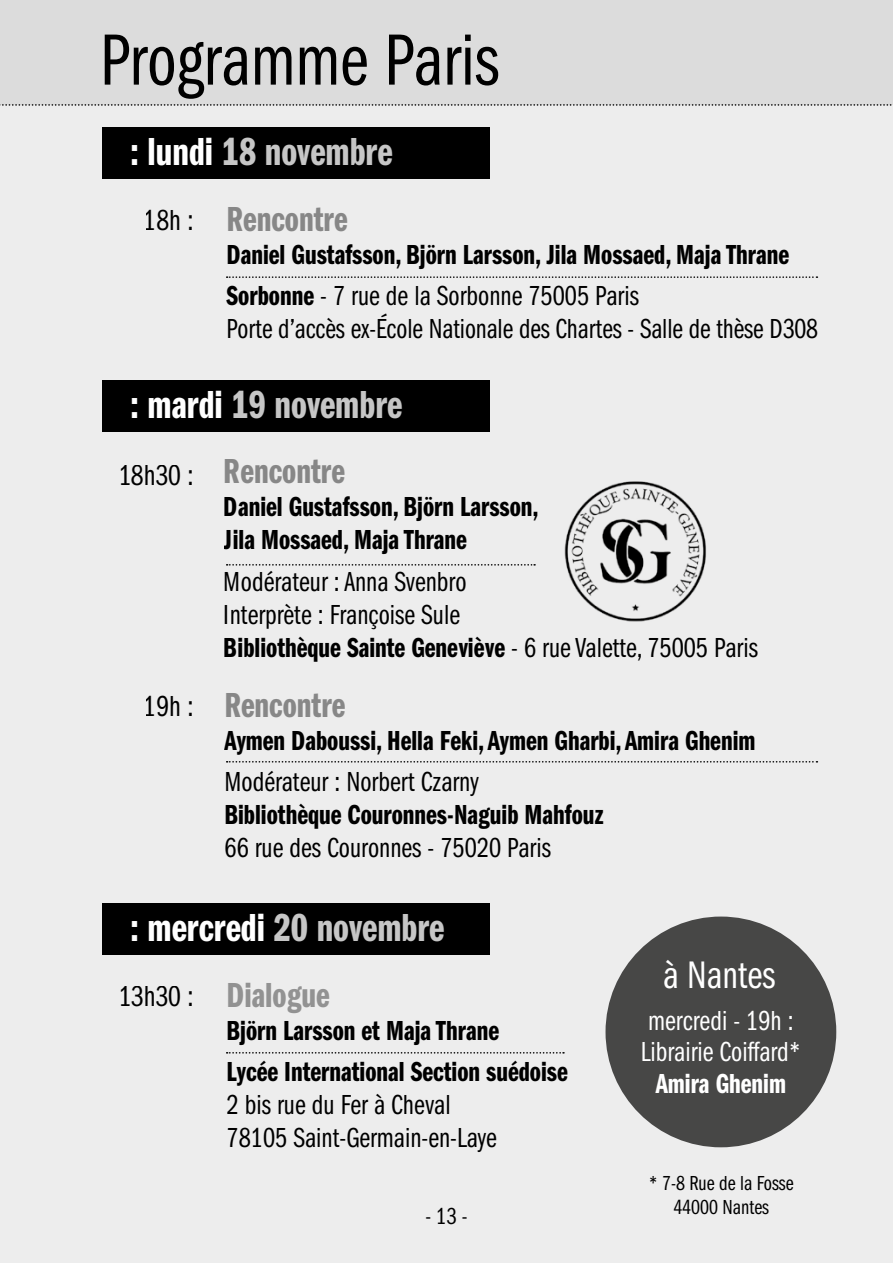
<style>
.page{position:relative;width:893px;height:1263px;background:#ededed}
.page>*{position:absolute;margin:0;border:0;box-sizing:border-box;transform-origin:0 0}
.t1{font:75px "ITC Franklin Gothic Std Bk Cp";color:#000}
.t2{font:40.5px "ITC Franklin Gothic Std Dm Cp";color:#c6c6c6}
.t3{font:39.6px "ITC Franklin Gothic Std Bk Cp";color:#fff}
.t4{font:36px "ITC Franklin Gothic Std Dm Cp";color:#929292}
.t5{font:30px "ITC Franklin Gothic Std Bk Cp";color:#000}
.t6{font:28.5px/41.4px "ITC Franklin Gothic Std Dm Cp";color:#000}
.t7{font:28.5px/33px "ITC Franklin Gothic Std Bk Cp";color:#000}
.t8{font:28.5px/31.5px "ITC Franklin Gothic Std Bk Cp";color:#fff}
.t9{font:28.5px "ITC Franklin Gothic Std Dm Cp";color:#fff}
.t10{font:24px "ITC Franklin Gothic Std Bk Cp";color:#000}
.t11{font:21px/24px "ITC Franklin Gothic Std Bk Cp";color:#000;text-align:center}
.s1{color:#fff}
.s2{font-family:"ITC Franklin Gothic Std Dm Cp"}
.s3{font-family:"ITC Franklin Gothic Std Bk Cp"}
.s4{font-family:"ITC Franklin Gothic Std Bk Cp";font-size:30px;color:#000}
</style>
<div class="page">
<div style="left:102px;top:128px;width:387px;height:51px;background:#000"></div>
<svg style="left:227px;top:276px;width:590px;height:2px"></svg>
<div style="left:102px;top:904px;width:387px;height:51px;background:#000"></div>
<div style="left:102px;top:381px;width:387px;height:51px;background:#000"></div>
<svg style="left:227px;top:564px;width:308px;height:2px"></svg>
<svg style="left:227px;top:761px;width:590px;height:1px"></svg>
<div style="left:605px;top:916px;width:231px;height:231px;background:#474746;border-radius:50%"></div>
<svg style="left:227px;top:1052px;width:337px;height:1px"></svg>
<img style="left:564px;top:481px;width:142px;height:141px">
<h1 class="t1" style="left:100px;top:19px;width:401px">Programme Paris</h1>
<h2 class="t2" style="left:130px;top:130px;width:264px"><span class="s1">: lundi</span> 18 novembre</h2>
<p class="t5" style="left:144px;top:204px;width:51px">18h :</p>
<p class="t4" style="left:227px;top:199px;width:122px">Rencontre</p>
<p class="t6" style="left:227px;top:234px;width:564px">Daniel Gustafsson, Björn Larsson, Jila Mossaed, Maja Thrane</p>
<p class="t7" style="left:227px;top:280px;width:593px"><span class="s2">Sorbonne</span> - 7 rue de la Sorbonne 75005 Paris<br>Porte d’accès ex-École Nationale des Chartes - Salle de thèse D308</p>
<h2 class="t2" style="left:130px;top:383px;width:274px"><span class="s1">: mardi</span> 19 novembre</h2>
<p class="t5" style="left:118px;top:459px;width:77px">18h30 :</p>
<p class="t5" style="left:144px;top:689px;width:51px">19h :</p>
<p class="t4" style="left:224px;top:452px;width:122px">Rencontre</p>
<p class="t6" style="left:224px;top:491px;width:316px;line-height:33px">Daniel Gustafsson, Björn Larsson,<br>Jila Mossaed, Maja Thrane</p>
<p class="t7" style="left:224px;top:565px;width:244px">Modérateur : Anna Svenbro<br>Interprète : Françoise Sule</p>
<p class="t6" style="left:224px;top:627px;width:535px">Bibliothèque Sainte Geneviève <span class="s3">- 6 rue Valette, 75005 Paris</span></p>
<p class="t4" style="left:225px;top:685px;width:122px">Rencontre</p>
<p class="t6" style="left:225px;top:720px;width:532px">Aymen Daboussi, Hella Feki, Aymen Gharbi, Amira Ghenim</p>
<p class="t7" style="left:225px;top:766px;width:256px">Modérateur : Norbert Czarny</p>
<p class="t6" style="left:225px;top:795px;width:381px">Bibliothèque Couronnes-Naguib Mahfouz</p>
<p class="t7" style="left:225px;top:832px;width:328px">66 rue des Couronnes - 75020 Paris</p>
<h2 class="t2" style="left:130px;top:906px;width:316px"><span class="s1">: mercredi</span> 20 novembre</h2>
<p class="t4" style="left:118px;top:975px;width:213px"><span class="s4">13h30 :</span> Dialogue</p>
<p class="t6" style="left:227px;top:1010px;width:343px">Björn Larsson et Maja Thrane<br>Lycée International Section suédoise</p>
<p class="t7" style="left:227px;top:1089px;width:272px">2 bis rue du Fer à Cheval<br>78105 Saint-Germain-en-Laye</p>
<p class="t10" style="left:425px;top:1203px;width:44px">- 13 -</p>
<h3 class="t3" style="left:663px;top:954px;width:114px">à Nantes</h3>
<p class="t8" style="left:641px;top:1005px;width:162px">mercredi - 19h :<br>Librairie Coiffard*</p>
<p class="t9" style="left:656px;top:1068px;width:132px">Amira Ghenim</p>
<p class="t11" style="left:649px;top:1171px;width:146px">* 7-8 Rue de la Fosse<br>44000 Nantes</p>
</div>
